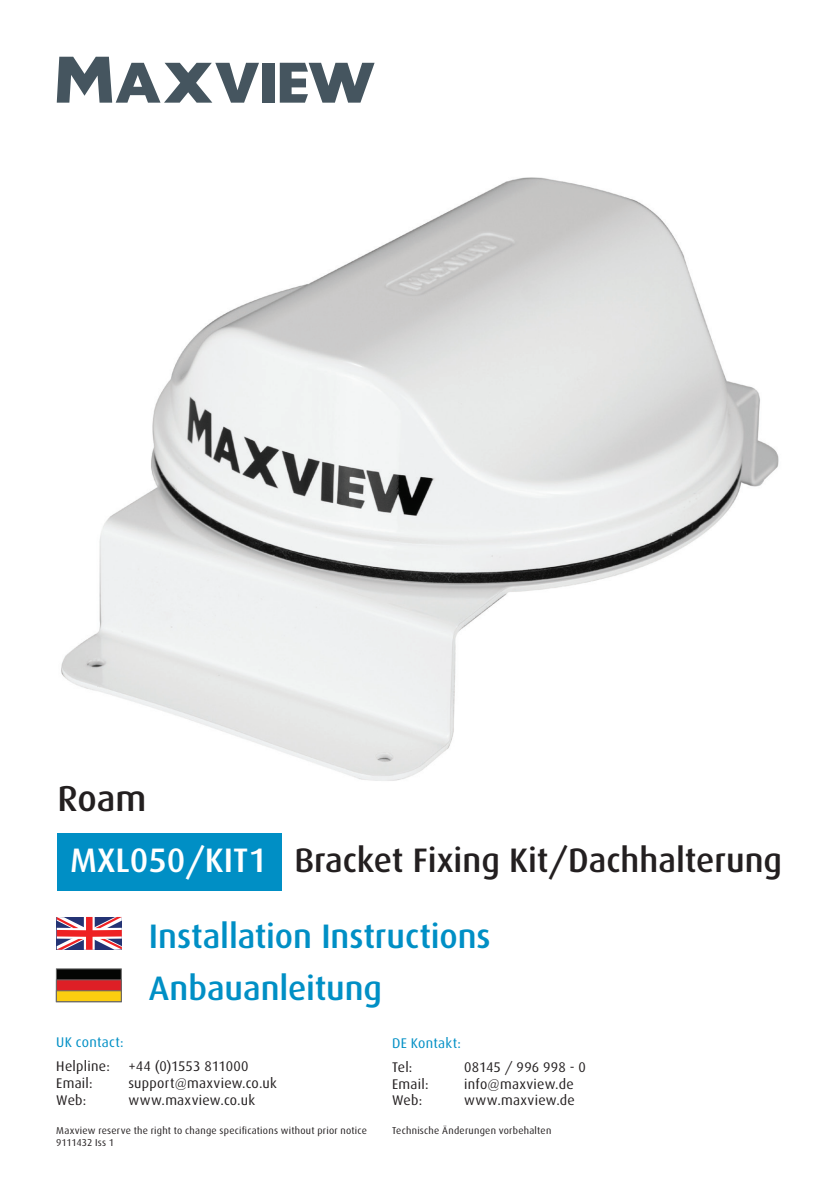
<style>
.page{position:relative;width:840px;height:1191px;background:#fff}
.page>*{position:absolute;margin:0;border:0;box-sizing:border-box;transform-origin:0 0}
.t1{font:500 36px "Dax";color:#231f20}
.t2{font:500 34px "Dax";letter-spacing:-.005em;color:#008fc5}
.t3{font:500 34px "Dax";color:#231f20}
.t4{font:500 34px "Dax";color:#fff}
.t5{font:14px "Dax";letter-spacing:.02em;color:#231f20}
.t6{font:14px "Dax";letter-spacing:.02em;color:#008fc5}
.t7{font:14px "Dax";letter-spacing:-.005em;color:#231f20}
.t8{font:10px/12px "Dax";letter-spacing:.025em;color:#231f20}
</style>
<div class="page">
<div style="left:57px;top:833px;width:225px;height:57px;background:#008fc5"></div>
<svg style="left:57px;top:917px;width:65px;height:32px"></svg>
<svg style="left:279px;top:63px;width:95px;height:40px"></svg>
<div style="left:262px;top:63px;width:13px;height:40px;background:#45555f"></div>
<svg style="left:57px;top:57px;width:202px;height:46px"></svg>
<img style="left:61px;top:177px;width:718px;height:604px">
<div style="left:56px;top:968px;width:65px;height:33px;background:#040503;border:1px solid #676767"></div>
<div style="left:56px;top:979px;width:65px;height:22px;background:#de1f26;border:1px solid #676767"></div>
<div style="left:56px;top:990px;width:65px;height:11px;background:#fccd10;border:1px solid #676767"></div>
<h1 class="t1" style="left:57px;top:778px;width:90px">Roam</h1>
<h2 class="t4" style="left:70px;top:841px;width:198px">MXL050/KIT1</h2>
<h2 class="t3" style="left:294px;top:841px;width:489px">Bracket Fixing Kit/Dachhalterung</h2>
<h2 class="t2" style="left:149px;top:917px;width:343px">Installation Instructions</h2>
<h2 class="t2" style="left:149px;top:969px;width:234px">Anbauanleitung</h2>
<p class="t6" style="left:56px;top:1034px;width:69px">UK contact:</p>
<p class="t5" style="left:56px;top:1058px;width:55px">Helpline:</p>
<p class="t7" style="left:128px;top:1058px;width:122px">+44 (0)1553 811000</p>
<p class="t5" style="left:56px;top:1075px;width:38px">Email:</p>
<p class="t5" style="left:128px;top:1075px;width:150px">support@maxview.co.uk</p>
<p class="t5" style="left:56px;top:1092px;width:32px">Web:</p>
<p class="t5" style="left:128px;top:1092px;width:128px">www.maxview.co.uk</p>
<p class="t8" style="left:56px;top:1124px;width:312px">Maxview reserve the right to change specifications without prior notice<br>9111432 Iss 1</p>
<p class="t6" style="left:392px;top:1035px;width:70px">DE Kontakt:</p>
<p class="t5" style="left:392px;top:1059px;width:22px">Tel:</p>
<p class="t5" style="left:464px;top:1059px;width:123px">08145 / 996 998 - 0</p>
<p class="t5" style="left:392px;top:1076px;width:38px">Email:</p>
<p class="t5" style="left:464px;top:1076px;width:111px">info@maxview.de</p>
<p class="t5" style="left:392px;top:1092px;width:32px">Web:</p>
<p class="t5" style="left:464px;top:1092px;width:112px">www.maxview.de</p>
<p class="t8" style="left:392px;top:1124px;width:160px">Technische Änderungen vorbehalten</p>
</div>
